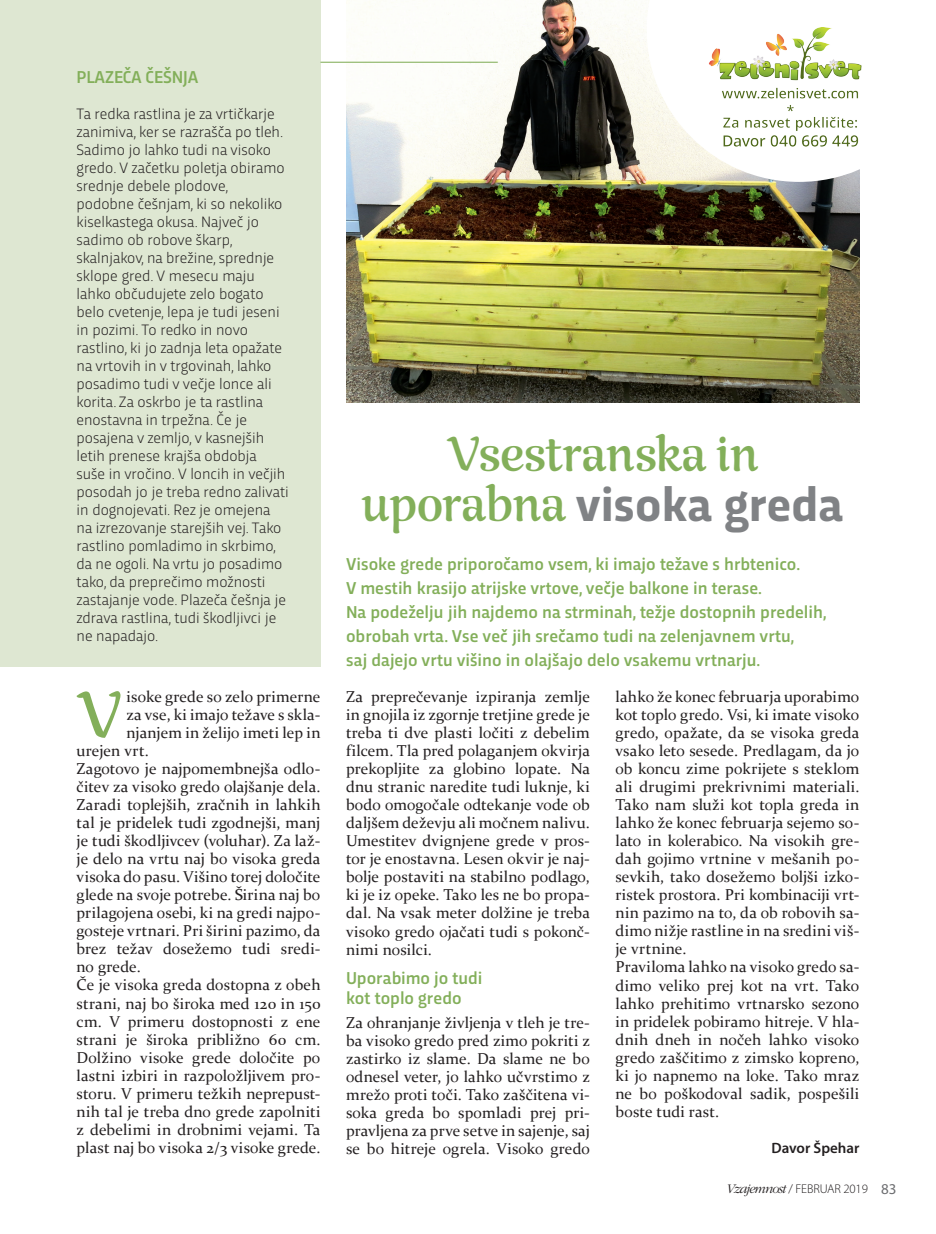
<style>
.page{position:relative;width:936px;height:1234px;background:#fff}
.page>*{position:absolute;margin:0;border:0;box-sizing:border-box;transform-origin:0 0}
.t1{font:67.35px "Rumba Std Large";color:#83af5a}
.t2{font:700 49.5px "Trasandina";color:#808285}
.t3{font:49.5px "Rumba Std Large";color:#83af5a}
.t4{font:500 18px/24px "Trasandina";color:#83af5a}
.t5{font:15.75px/18px "Constantia";letter-spacing:.005em;color:#231f20;text-align:justify}
.t6{font:300 15.75px/18px "Trasandina";color:#231f20}
.t7{font:600 15px "Myriad Pro";color:#231f20}
.t8{font:300 12.75px "Myriad Pro";letter-spacing:-.01em;color:#231f20}
.s1{font-family:"Rumba Std Large";font-weight:400;color:#83af5a}
.s2{font-family:"Garamond Itc TCE Ligh Ital";font-weight:400}
.s3{font-weight:400;font-size:15px;color:#6c6d70}
</style>
<div class="page">
<div style="left:0;top:0;width:320px;height:666px;background:#dee7d2"></div>
<img style="left:346px;top:0;width:513px;height:402px">
<svg style="left:646px;top:0;width:214px;height:182px"></svg>
<img style="left:707px;top:27px;width:155px;height:126px">
<hr style="left:320px;top:62px;width:177px;height:1px;background:#83af5a">
<p class="t4" style="left:77px;top:63px;width:123px">PLAZEČA ČEŠNJA</p>
<p class="t6" style="left:77px;top:103px;width:213px">Ta redka rastlina je za vrtičkarje zanimiva, ker se razrašča po tleh.<br>Sadimo jo lahko tudi na visoko gredo. V začetku poletja obiramo srednje debele plodove, podobne češnjam, ki so nekoliko kiselkastega okusa. Največ jo sadimo ob robove škarp, skalnjakov, na brežine, sprednje sklope gred. V mesecu maju lahko občudujete zelo bogato belo cvetenje, lepa je tudi jeseni in pozimi. To redko in novo rastlino, ki jo zadnja leta opažate na vrtovih in v trgovinah, lahko posadimo tudi v večje lonce ali korita. Za oskrbo je ta rastlina enostavna in trpežna. Če je posajena v zemljo, v kasnejših letih prenese krajša obdobja suše in vročino. V loncih in večjih posodah jo je treba redno zalivati in dognojevati. Rez je omejena na izrezovanje starejših vej. Tako rastlino pomladimo in skrbimo, da ne ogoli. Na vrtu jo posadimo tako, da preprečimo možnosti zastajanje vode. Plazeča češnja je zdrava rastlina, tudi škodljivci je ne napadajo.</p>
<h1 class="t1" style="left:76px;top:675px;width:45px">V</h1>
<p class="t5" style="left:126px;top:687px;width:195px">isoke grede so zelo primerne</p>
<p class="t5" style="left:126px;top:705px;width:195px">za vse, ki imajo težave s skla-</p>
<p class="t5" style="left:126px;top:723px;width:195px">njanjem in želijo imeti lep in</p>
<p class="t5" style="left:77px;top:741px;width:74px">urejen vrt.</p>
<p class="t5" style="left:77px;top:759px;width:245px">Zagotovo je najpomembnejša odlo-</p>
<p class="t5" style="left:77px;top:777px;width:245px">čitev za visoko gredo olajšanje dela.</p>
<p class="t5" style="left:77px;top:795px;width:245px">Zaradi toplejših, zračnih in lahkih</p>
<p class="t5" style="left:77px;top:813px;width:245px">tal je pridelek tudi zgodnejši, manj</p>
<p class="t5" style="left:77px;top:831px;width:245px">je tudi škodljivcev (voluhar). Za laž-</p>
<p class="t5" style="left:77px;top:849px;width:245px">je delo na vrtu naj bo visoka greda</p>
<p class="t5" style="left:77px;top:867px;width:245px">visoka do pasu. Višino torej določite</p>
<p class="t5" style="left:77px;top:885px;width:245px">glede na svoje potrebe. Širina naj bo</p>
<p class="t5" style="left:77px;top:903px;width:245px">prilagojena osebi, ki na gredi najpo-</p>
<p class="t5" style="left:77px;top:921px;width:245px">gosteje vrtnari. Pri širini pazimo, da</p>
<p class="t5" style="left:77px;top:939px;width:245px">brez težav dosežemo tudi sredi-</p>
<p class="t5" style="left:77px;top:957px;width:66px">no grede.</p>
<p class="t5" style="left:77px;top:975px;width:245px">Če je visoka greda dostopna z obeh</p>
<p class="t5" style="left:77px;top:993px;width:245px">strani, naj bo široka med 120 in 150</p>
<p class="t5" style="left:77px;top:1011px;width:245px">cm. V primeru dostopnosti z ene</p>
<p class="t5" style="left:77px;top:1029px;width:245px">strani je široka približno 60 cm.</p>
<p class="t5" style="left:77px;top:1047px;width:245px">Dolžino visoke grede določite po</p>
<p class="t5" style="left:77px;top:1065px;width:245px">lastni izbiri in razpoložljivem pro-</p>
<p class="t5" style="left:77px;top:1083px;width:245px">storu. V primeru težkih neprepust-</p>
<p class="t5" style="left:77px;top:1101px;width:245px">nih tal je treba dno grede zapolniti</p>
<p class="t5" style="left:77px;top:1119px;width:245px">z debelimi in drobnimi vejami. Ta</p>
<p class="t5" style="left:77px;top:1137px;width:245px">plast naj bo visoka 2/3 visoke grede.</p>
<h2 class="t3" style="left:447px;top:425px;width:313px">Vsestranska in</h2>
<h2 class="t2" style="left:362px;top:467px;width:482px"><span class="s1">uporabna</span> visoka greda</h2>
<p class="t4" style="left:346px;top:550px;width:482px">Visoke grede priporočamo vsem, ki imajo težave s hrbtenico.<br>V mestih krasijo atrijske vrtove, večje balkone in terase.<br>Na podeželju jih najdemo na strminah, težje dostopnih predelih, obrobah vrta. Vse več jih srečamo tudi na zelenjavnem vrtu,<br>saj dajejo vrtu višino in olajšajo delo vsakemu vrtnarju.</p>
<p class="t5" style="left:346px;top:687px;width:245px">Za preprečevanje izpiranja zemlje in gnojila iz zgornje tretjine grede je treba ti dve plasti ločiti z debelim filcem. Tla pred polaganjem okvirja prekopljite za globino lopate. Na dnu stranic naredite tudi luknje, ki bodo omogočale odtekanje vode ob daljšem deževju ali močnem nalivu.<br>Umestitev dvignjene grede v pros&shy;tor je enostavna. Lesen okvir je naj&shy;bolje postaviti na stabilno podlago, ki je iz opeke. Tako les ne bo propa&shy;dal. Na vsak meter dolžine je treba visoko gredo ojačati tudi s pokonč&shy;nimi nosilci.</p>
<p class="t4" style="left:346px;top:967px;width:138px;line-height:19.5px">Uporabimo jo tudi kot toplo gredo</p>
<p class="t5" style="left:346px;top:1012px;width:245px">Za ohranjanje življenja v tleh je tre&shy;ba visoko gredo pred zimo pokriti z zastirko iz slame. Da slame ne bo odnesel veter, jo lahko učvrstimo z mrežo proti toči. Tako zaščitena vi&shy;soka greda bo spomladi prej pri&shy;pravljena za prve setve in sajenje, saj se bo hitreje ogrela. Visoko gredo</p>
<p class="t5" style="left:615px;top:687px;width:245px;text-align:left">lahko že konec februarja uporabimo kot toplo gredo. Vsi, ki imate visoko gredo, opažate, da se visoka greda vsako leto sesede. Predlagam, da jo ob koncu zime pokrijete s steklom ali drugimi prekrivnimi materiali.<br>Tako nam služi kot topla greda in lahko že konec februarja sejemo so&shy;lato in kolerabico. Na visokih gre&shy;dah gojimo vrtnine v mešanih po&shy;sevkih, tako dosežemo boljši izko&shy;ristek prostora. Pri kombinaciji vrt&shy;nin pazimo na to, da ob robovih sa&shy;dimo nižje rastline in na sredini viš&shy;je vrtnine.<br>Praviloma lahko na visoko gredo sa&shy;dimo veliko prej kot na vrt. Tako lahko prehitimo vrtnarsko sezono in pridelek pobiramo hitreje. V hla&shy;dnih dneh in nočeh lahko visoko gredo zaščitimo z zimsko kopreno, ki jo napnemo na loke. Tako mraz ne bo poškodoval sadik, pospešili boste tudi rast.</p>
<p class="t7" style="left:771px;top:1137px;width:89px">Davor Špehar</p>
<p class="t8" style="left:726px;top:1180px;width:171px"><span class="s2">Vzajemnost</span>/ FEBRUAR 2019 <span class="s3">83</span></p>
</div>
